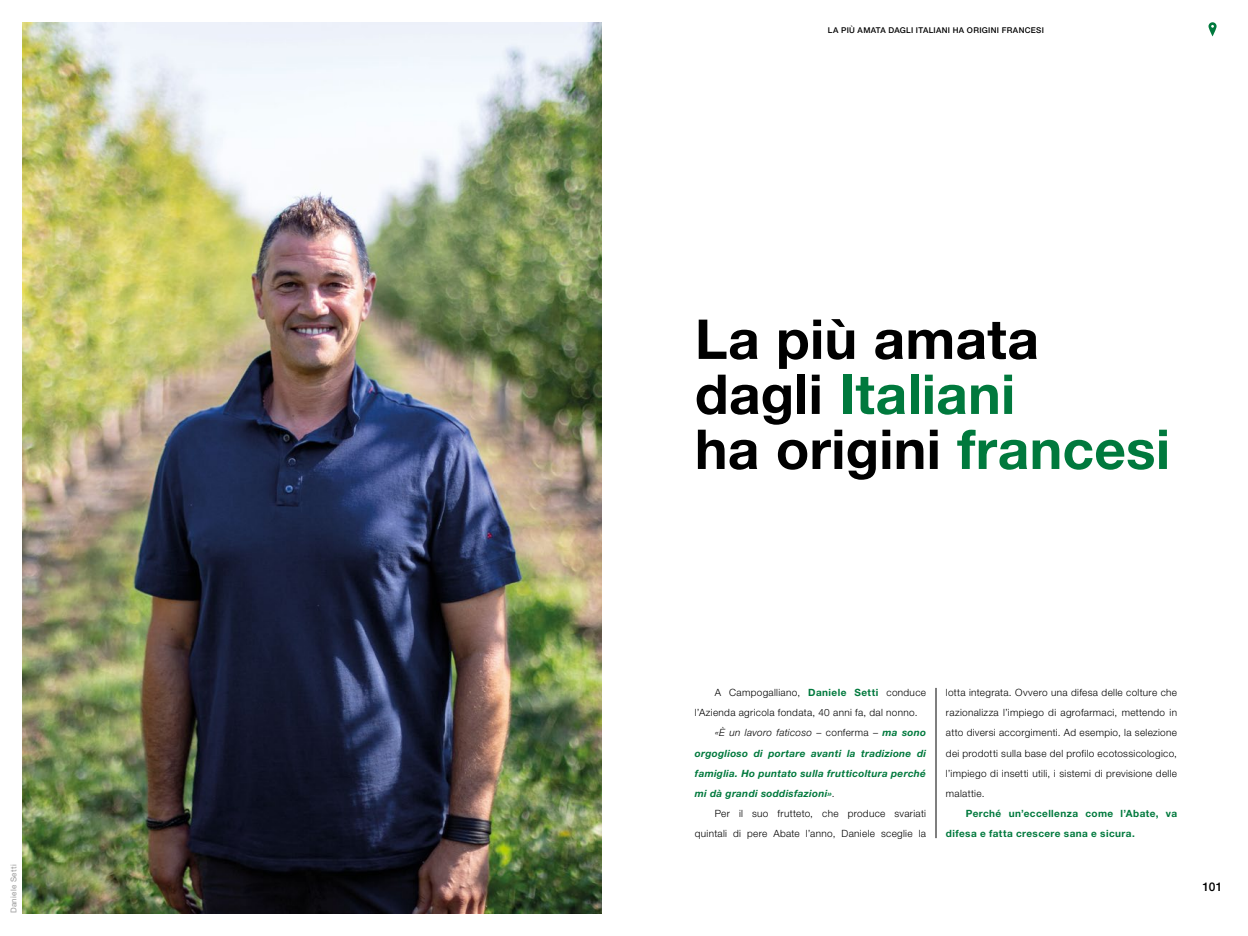
<style>
.page{position:relative;width:1248px;height:936px;background:#fff}
.page>*{position:absolute;margin:0;border:0;box-sizing:border-box;transform-origin:0 0}
.t1{font:700 55px/55px "Helvetica Neue LT Std";letter-spacing:.005em;color:#000}
.t2{font:500 12px "Helvetica Neue LT Std";color:#000}
.t3{font:300 10px/20px "Helvetica Neue LT Std";letter-spacing:.03em;color:#000;text-align:justify}
.t4{font:italic 700 10px "Helvetica Neue LT Std";letter-spacing:.03em;color:#00793d}
.t5{font:700 10px/20px "Helvetica Neue LT Std";letter-spacing:.04em;color:#00793d}
.t6{font:italic 300 10px "Helvetica Neue LT Std";letter-spacing:.03em;color:#000}
.t7{font:500 8px "Helvetica Neue LT Std";letter-spacing:.04em;color:#000}
.t8{font:8px "Helvetica Neue LT Std";letter-spacing:.04em;color:#999}
.s1{color:#00793d}
.s2{font-weight:700;color:#00793d}
.s3{font-style:normal}
.s4{font-weight:300;font-style:normal;color:#000}
</style>
<div class="page">
<img style="left:23px;top:22px;width:578px;height:891px">
<svg style="left:1208px;top:22px;width:8px;height:14px"></svg>
<hr style="left:935px;top:687px;width:1px;height:151px;background:#000">
<p class="t8" style="left:9px;top:913px;width:50px;rotate:-90deg">Daniele Setti</p>
<p class="t7" style="left:827px;top:26px;width:217px">LA PIÙ AMATA DAGLI ITALIANI HA ORIGINI FRANCESI</p>
<h1 class="t1" style="left:694px;top:310px;width:476px">La più amata dagli <span class="s1">Italiani<br></span>ha origini <span class="s1">francesi</span></h1>
<p class="t3" style="left:714px;top:682px;width:213px">A Campogalliano, <span class="s2">Daniele Setti</span> conduce</p>
<p class="t3" style="left:694px;top:702px;width:224px">l’Azienda agricola fondata, 40 anni fa, dal nonno.</p>
<p class="t6" style="left:714px;top:727px;width:213px">«È un lavoro faticoso <span class="s3">– conferma –</span> <span class="s2">ma sono</span></p>
<p class="t4" style="left:694px;top:746px;width:233px">orgoglioso di portare avanti la tradizione di</p>
<p class="t4" style="left:694px;top:766px;width:233px">famiglia. Ho puntato sulla frutticoltura perché</p>
<p class="t4" style="left:694px;top:786px;width:141px">mi dà grandi soddisfazioni»<span class="s4">.</span></p>
<p class="t3" style="left:714px;top:802px;width:213px">Per il suo frutteto, che produce svariati</p>
<p class="t3" style="left:694px;top:822px;width:233px">quintali di pere Abate l’anno, Daniele sceglie la</p>
<p class="t3" style="left:945px;top:682px;width:233px">lotta integrata. Ovvero una difesa delle colture che razionalizza l’impiego di agrofarmaci, mettendo in atto diversi accorgimenti. Ad esempio, la selezione dei prodotti sulla base del profilo ecotossicologico, l’impiego di insetti utili, i sistemi di previsione delle malattie.</p>
<p class="t5" style="left:945px;top:802px;width:233px;text-indent:20px">Perché un’eccellenza come l’Abate, va difesa e fatta crescere sana e sicura.</p>
<p class="t2" style="left:1202px;top:879px;width:21px">101</p>
</div>
